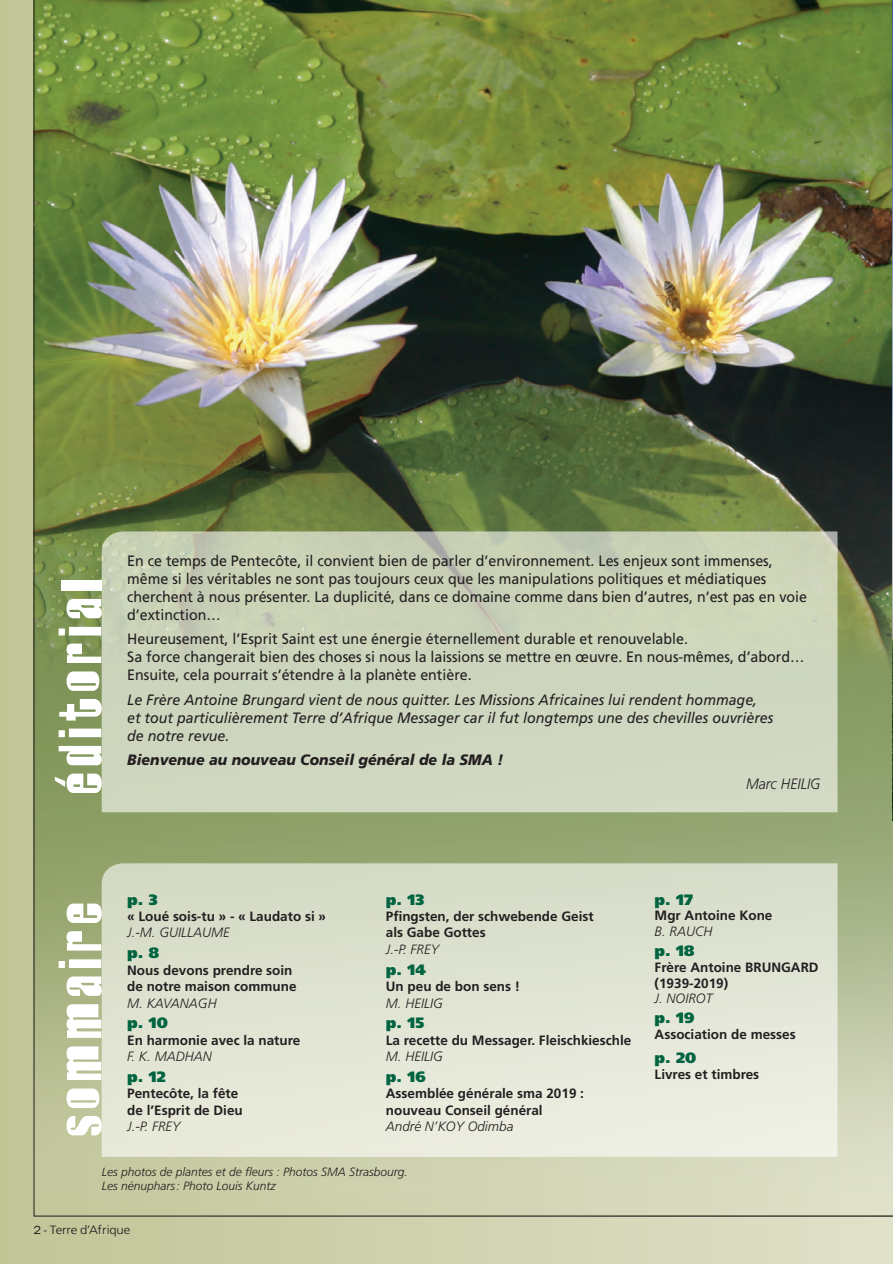
<style>
.page{position:relative;width:893px;height:1264px;background:#fff}
.page>*{position:absolute;margin:0;border:0;box-sizing:border-box;transform-origin:0 0}
.t1{font:700 60px "Harlem";letter-spacing:.1em;color:#fff;scale:1.15 1}
.t2{font:15px/18px "Frutiger";color:#231f20;scale:.95 1}
.t3{font:italic 15px/18px "Frutiger";color:#231f20;scale:.95 1}
.t4{font:900 15px "Frutiger";color:#006440}
.t5{font:italic 900 15px "Frutiger";color:#231f20;scale:.95 1}
.t6{font:italic 300 15px "Frutiger";color:#231f20;scale:.95 1}
.t7{font:700 13.5px/16.5px "Frutiger";color:#231f20}
.t8{font:italic 300 13.5px "Frutiger";color:#231f20}
.t9{font:italic 300 12px/14.2px "Frutiger";color:#231f20}
.t10{font:300 12px "Frutiger";letter-spacing:-.015em;color:#231f20;scale:1.1 1}
.s1{font-family:"Franklin Gothic";font-weight:400}
</style>
<div class="page">
<div style="left:0;top:0;width:893px;height:1263px;background:linear-gradient(to right,#bdc193,#d9dbc4)"></div>
<img style="left:33px;top:0;width:859px;height:1216px">
<svg style="left:892px;top:0;width:1px;height:1216px"></svg>
<h1 class="t1" style="left:34px;top:793px;width:188px;rotate:-90deg">éditorial</h1>
<p class="t2" style="left:127px;top:551px;width:717px">En ce temps de Pentecôte, il convient bien de parler d’environnement. Les enjeux sont immenses, même si les véritables ne sont pas toujours ceux que les manipulations politiques et médiatiques cherchent à nous présenter. La duplicité, dans ce domaine comme dans bien d’autres, n’est pas en voie d’extinction…</p>
<p class="t2" style="left:127px;top:629px;width:714px">Heureusement, l’Esprit Saint est une énergie éternellement durable et renouvelable.<br>Sa force changerait bien des choses si nous la laissions se mettre en œuvre. En nous-mêmes, d’abord…<br>Ensuite, cela pourrait s’étendre à la planète entière.</p>
<p class="t3" style="left:127px;top:690px;width:681px">Le Frère Antoine Brungard vient de nous quitter. Les Missions Africaines lui rendent hommage, et tout particulièrement Terre d’Afrique Messager car il fut longtemps une des chevilles ouvrières de notre revue.</p>
<p class="t5" style="left:127px;top:750px;width:397px">Bienvenue au nouveau Conseil général de la SMA !</p>
<p class="t6" style="left:746px;top:775px;width:80px">Marc HEILIG</p>
<h1 class="t1" style="left:34px;top:1135px;width:204px;rotate:-90deg">sommaire</h1>
<p class="t4" style="left:127px;top:890px;width:32px">p. 3</p>
<p class="t7" style="left:127px;top:907px;width:200px">« Loué sois-tu » - « Laudato si »</p>
<p class="t8" style="left:127px;top:924px;width:104px">J.-M. GUILLAUME</p>
<p class="t4" style="left:127px;top:943px;width:33px">p. 8</p>
<p class="t7" style="left:127px;top:961px;width:171px">Nous devons prendre soin de notre maison commune</p>
<p class="t8" style="left:127px;top:995px;width:91px">M. KAVANAGH</p>
<p class="t4" style="left:127px;top:1013px;width:42px">p. 10</p>
<p class="t7" style="left:127px;top:1031px;width:175px">En harmonie avec la nature</p>
<p class="t8" style="left:127px;top:1048px;width:86px">F. K. MADHAN</p>
<p class="t4" style="left:127px;top:1067px;width:40px">p. 12</p>
<p class="t7" style="left:127px;top:1085px;width:117px">Pentecôte, la fête de l’Esprit de Dieu</p>
<p class="t8" style="left:127px;top:1118px;width:55px">J.-P. FREY</p>
<p class="t4" style="left:386px;top:890px;width:40px">p. 13</p>
<p class="t7" style="left:386px;top:907px;width:209px">Pfingsten, der schwebende Geist als Gabe Gottes</p>
<p class="t8" style="left:386px;top:941px;width:55px">J.-P. FREY</p>
<p class="t4" style="left:386px;top:960px;width:42px">p. 14</p>
<p class="t7" style="left:386px;top:977px;width:136px">Un peu de bon sens !</p>
<p class="t8" style="left:386px;top:995px;width:58px">M. HEILIG</p>
<p class="t4" style="left:386px;top:1013px;width:40px">p. 15</p>
<p class="t7" style="left:386px;top:1031px;width:247px">La recette du Messager. Fleischkieschle</p>
<p class="t8" style="left:386px;top:1048px;width:58px">M. HEILIG</p>
<p class="t4" style="left:386px;top:1067px;width:41px">p. 16</p>
<p class="t7" style="left:386px;top:1085px;width:200px">Assemblée générale sma 2019 : nouveau Conseil général</p>
<p class="t8" style="left:386px;top:1118px;width:129px">André N’KOY Odimba</p>
<p class="t4" style="left:654px;top:890px;width:40px">p. 17</p>
<p class="t7" style="left:654px;top:907px;width:119px">Mgr Antoine Kone</p>
<p class="t8" style="left:654px;top:923px;width:59px">B. RAUCH</p>
<p class="t4" style="left:654px;top:941px;width:41px">p. 18</p>
<p class="t7" style="left:654px;top:959px;width:166px;line-height:15.8px">Frère Antoine BRUNGARD (1939-2019)</p>
<p class="t8" style="left:654px;top:990px;width:59px">J. NOIROT</p>
<p class="t4" style="left:654px;top:1008px;width:41px">p. 19</p>
<p class="t7" style="left:654px;top:1025px;width:142px">Association de messes</p>
<p class="t4" style="left:654px;top:1048px;width:43px">p. 20</p>
<p class="t7" style="left:654px;top:1065px;width:106px">Livres et timbres</p>
<p class="t9" style="left:102px;top:1164px;width:308px">Les photos de plantes et de fleurs : Photos SMA Strasbourg.<br>Les nénuphars: Photo Louis Kuntz</p>
<p class="t10" style="left:34px;top:1223px;width:89px"><span class="s1">2 -</span> Terre d’Afrique</p>
</div>
